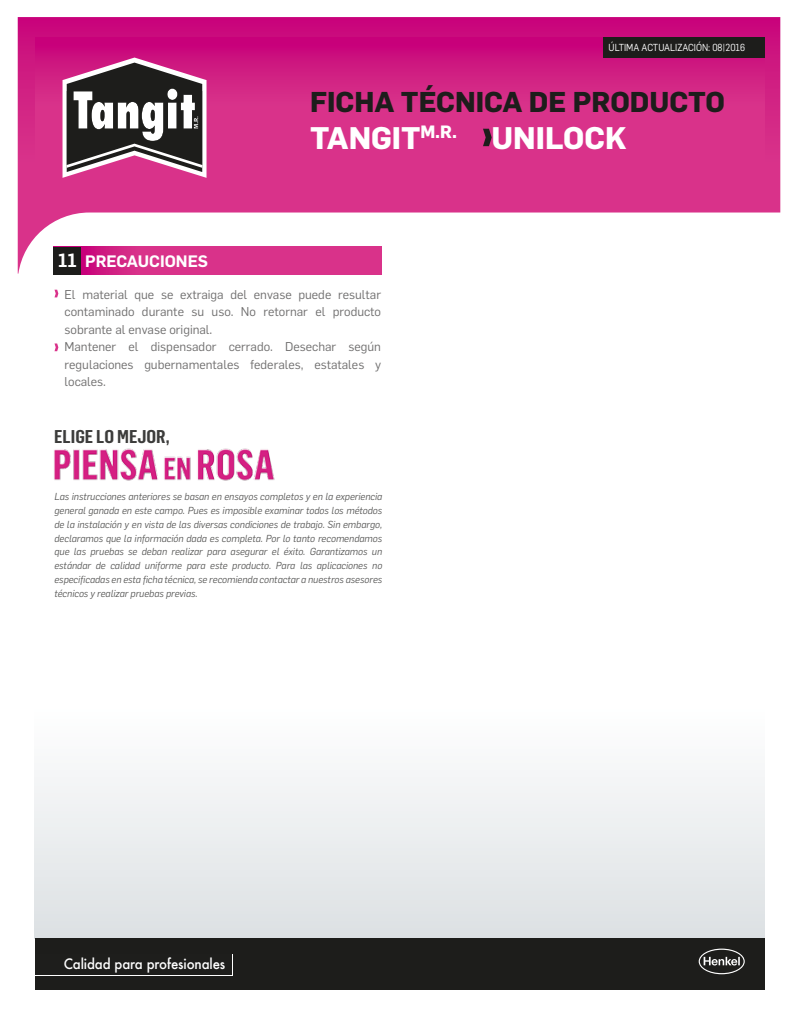
<style>
.page{position:relative;width:797px;height:1028px;background:#fff}
.page>*{position:absolute;margin:0;border:0;box-sizing:border-box;transform-origin:0 0}
.t1{font:700 30.62px "Flama";color:#fff}
.t2{font:700 28.12px "Flama";color:#1d1d1b}
.t3{font:600 18.12px "Flama Condensed";color:#3c3c3b;scale:1.13 1}
.t4{font:600 16.25px "Flama";color:#fff}
.t5{font:500 14px "Futura";letter-spacing:-.01em;color:#fff;scale:.95 1}
.t6{font:12.5px/17.5px "Flama";color:#706f6f}
.t7{font:italic 10px/13.8px "Flama";color:#575756;text-align:justify;scale:.96 1}
.t8{font:10px "Flama";color:#fff;scale:.9 1}
.s1{font-size:18.75px}
</style>
<div class="page">
<svg style="left:18px;top:17px;width:762px;height:257px"></svg>
<div style="left:35px;top:490px;width:729px;height:448px;background:linear-gradient(to bottom,#fff,#e4e8ea)"></div>
<div style="left:36px;top:938px;width:728px;height:52px;background:#1d1d1b"></div>
<div style="left:35px;top:954px;width:197px;height:21px;background:#1e1e1c"></div>
<svg style="left:698px;top:948px;width:46px;height:26px"></svg>
<svg style="left:36px;top:37px;width:728px;height:161px;background:#d52886"></svg>
<svg style="left:62px;top:58px;width:144px;height:120px"></svg>
<div style="left:602px;top:37px;width:162px;height:21px;background:#1d1d1b"></div>
<svg style="left:482px;top:129px;width:9px;height:17px"></svg>
<svg style="left:80px;top:247px;width:301px;height:27px;background:#d62d88"></svg>
<div style="left:53px;top:247px;width:27px;height:27px;background:#1d1d1b"></div>
<svg style="left:54px;top:343px;width:4px;height:8px"></svg>
<svg style="left:54px;top:290px;width:4px;height:7px"></svg>
<img style="left:48px;top:448px;width:230px;height:48px">
<p class="t8" style="left:608px;top:40px;width:153px">ÚLTIMA ACTUALIZACIÓN: 08|2016</p>
<h3 class="t4" style="left:58px;top:249px;width:151px"><span class="s1">11</span> PRECAUCIONES</h3>
<h2 class="t2" style="left:310px;top:82px;width:416px">FICHA TÉCNICA DE PRODUCTO</h2>
<h1 class="t1" style="left:310px;top:115px;width:318px">TANGIT<sup>M.R.</sup> UNILOCK</h1>
<p class="t6" style="left:64px;top:285px;width:318px">El material que se extraiga del envase puede resultar contaminado durante su uso. No retornar el producto sobrante al envase original.<br>Mantener el dispensador cerrado. Desechar según regulaciones gubernamentales federales, estatales y locales.</p>
<h3 class="t3" style="left:54px;top:425px;width:104px">ELIGE LO MEJOR,</h3>
<p class="t7" style="left:54px;top:489px;width:343px">Las instrucciones anteriores se basan en ensayos completos y en la experiencia general ganada en este campo. Pues es imposible examinar todos los métodos de la instalación y en vista de las diversas condiciones de trabajo. Sin embargo, declaramos que la información dada es completa. Por lo tanto recomendamos que las pruebas se deban realizar para asegurar el éxito. Garantizamos un estándar de calidad uniforme para este producto. Para las aplicaciones no especificadas en esta ficha técnica, se recomienda contactar a nuestros asesores técnicos y realizar pruebas previas.</p>
<h3 class="t5" style="left:64px;top:954px;width:171px">Calidad para profesionales</h3>
</div>
